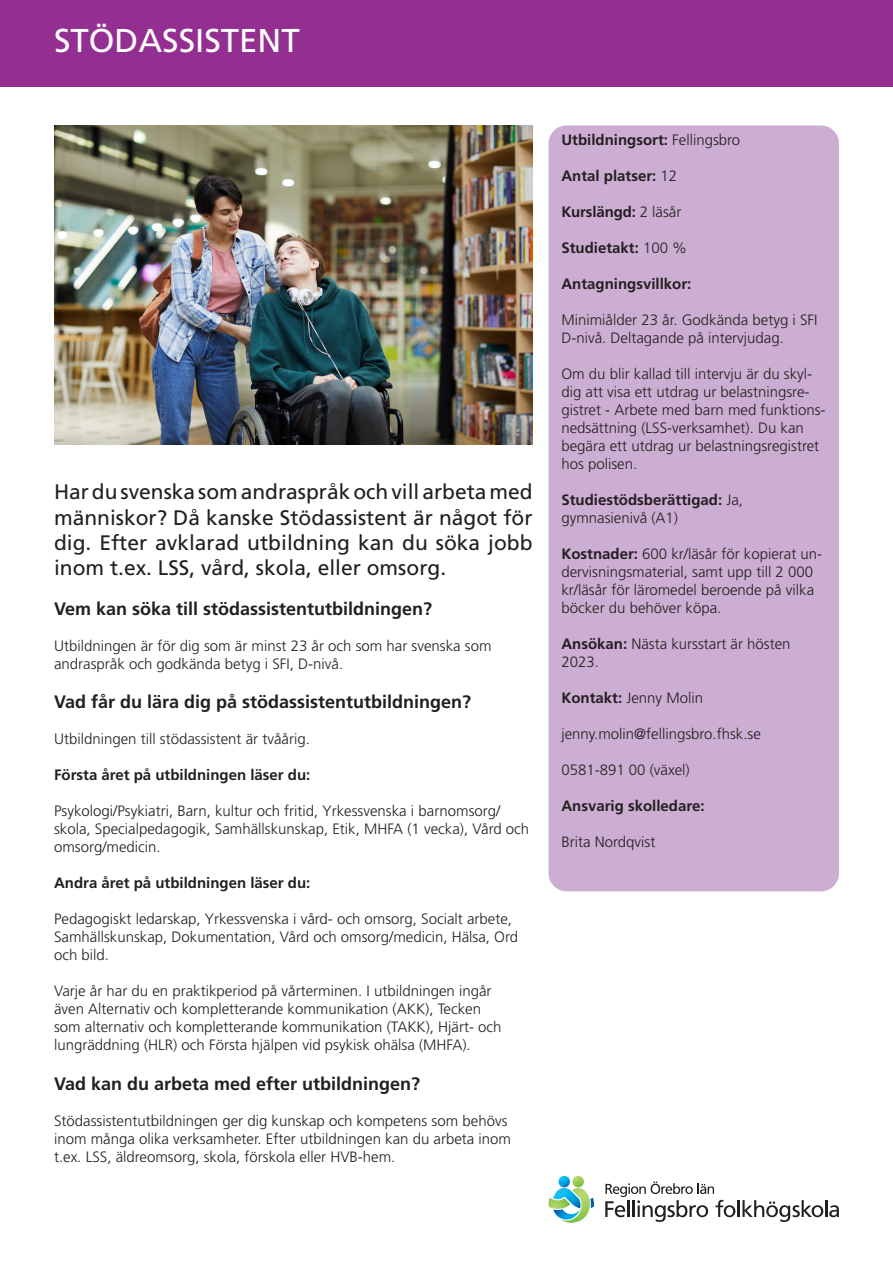
<style>
.page{position:relative;width:893px;height:1263px;background:#fff}
.page>*{position:absolute;margin:0;border:0;box-sizing:border-box;transform-origin:0 0}
.t1{font:33px "Frutiger LT Std";color:#fff}
.t2{font:21px/25.2px "Frutiger LT Std";color:#231f20;text-align:justify}
.t3{font:700 18px "Frutiger LT Std";color:#231f20}
.t4{font:300 15px/18px "Frutiger LT Std";color:#231f20}
.t5{font:700 15px "Frutiger LT Std";color:#231f20}
.s1{font-weight:300}
.s2{font-weight:700}
</style>
<div class="page">
<div style="left:0;top:0;width:893px;height:86px;background:#942f92"></div>
<div style="left:549px;top:125px;width:290px;height:766px;background:#ccaed2;border-radius:18px"></div>
<hr style="left:825px;top:1200px;width:3px;height:17px;background:#231f20">
<svg style="left:829px;top:1205px;width:10px;height:12px"></svg>
<svg style="left:605px;top:1181px;width:218px;height:41px"></svg>
<svg style="left:549px;top:1176px;width:45px;height:47px"></svg>
<img style="left:54px;top:125px;width:479px;height:319px">
<p class="t1" style="left:54px;top:22px;width:247px">STÖDASSISTENT</p>
<p class="t2" style="left:54px;top:480px;width:480px">Har du svenska som andraspråk och vill arbeta med människor? Då kanske Stödassistent är något för dig. Efter avklarad utbildning kan du söka jobb inom t.ex. LSS, vård, skola, eller omsorg.</p>
<p class="t3" style="left:54px;top:598px;width:380px">Vem kan söka till stödassistentutbildningen?</p>
<p class="t4" style="left:54px;top:637px;width:439px">Utbildningen är för dig som är minst 23 år och som har svenska som andraspråk och godkända betyg i SFI, D-nivå.</p>
<p class="t3" style="left:54px;top:691px;width:419px">Vad får du lära dig på stödassistentutbildningen?</p>
<p class="t4" style="left:54px;top:730px;width:257px">Utbildningen till stödassistent är tvåårig.</p>
<p class="t5" style="left:54px;top:766px;width:258px">Första året på utbildningen läser du:</p>
<p class="t4" style="left:54px;top:802px;width:477px">Psykologi/Psykiatri, Barn, kultur och fritid, Yrkessvenska i barnomsorg/ skola, Specialpedagogik, Samhällskunskap, Etik, MHFA (1 vecka), Vård och omsorg/medicin.</p>
<p class="t5" style="left:54px;top:874px;width:258px">Andra året på utbildningen läser du:</p>
<p class="t4" style="left:54px;top:910px;width:466px">Pedagogiskt ledarskap, Yrkessvenska i vård- och omsorg, Socialt arbete,<br>Samhällskunskap, Dokumentation, Vård och omsorg/medicin, Hälsa, Ord och bild.</p>
<p class="t4" style="left:54px;top:982px;width:449px">Varje år har du en praktikperiod på vårterminen. I utbildningen ingår även Alternativ och kompletterande kommunikation (AKK), Tecken som alternativ och kompletterande kommunikation (TAKK), Hjärt- och lungräddning (HLR) och Första hjälpen vid psykisk ohälsa (MHFA).</p>
<p class="t3" style="left:54px;top:1073px;width:368px">Vad kan du arbeta med efter utbildningen?</p>
<p class="t4" style="left:54px;top:1112px;width:459px">Stödassistentutbildningen ger dig kunskap och kompetens som behövs inom många olika verksamheter. Efter utbildningen kan du arbeta inom t.ex. LSS, äldreomsorg, skola, förskola eller HVB-hem.</p>
<p class="t5" style="left:561px;top:131px;width:180px">Utbildningsort: <span class="s1">Fellingsbro</span></p>
<p class="t5" style="left:561px;top:167px;width:117px">Antal platser: <span class="s1">12</span></p>
<p class="t5" style="left:561px;top:203px;width:122px">Kurslängd: <span class="s1">2 läsår</span></p>
<p class="t5" style="left:561px;top:239px;width:127px">Studietakt: <span class="s1">100 %</span></p>
<p class="t5" style="left:561px;top:275px;width:132px">Antagningsvillkor:</p>
<p class="t4" style="left:561px;top:311px;width:258px">Minimiålder 23 år. Godkända betyg i SFI<br>D-nivå. Deltagande på intervjudag.</p>
<p class="t4" style="left:561px;top:365px;width:266px">Om du blir kallad till intervju är du skyl&shy;dig att visa ett utdrag ur belastningsre&shy;gistret - Arbete med barn med funktions&shy;nedsättning (LSS-verksamhet). Du kan begära ett utdrag ur belastningsregistret hos polisen.</p>
<p class="t5" style="left:561px;top:491px;width:183px">Studiestödsberättigad: <span class="s1">Ja,</span></p>
<p class="t4" style="left:561px;top:509px;width:118px">gymnasienivå (A1)</p>
<p class="t4" style="left:561px;top:545px;width:262px"><span class="s2">Kostnader:</span> 600 kr/läsår för kopierat un&shy;dervisningsmaterial, samt upp till 2 000 kr/läsår för läromedel beroende på vilka böcker du behöver köpa.</p>
<p class="t4" style="left:561px;top:635px;width:231px"><span class="s2">Ansökan:</span> Nästa kursstart är hösten<br>2023.</p>
<p class="t4" style="left:561px;top:689px;width:143px"><span class="s2">Kontakt:</span> Jenny Molin</p>
<p class="t4" style="left:561px;top:725px;width:201px">jenny.molin@fellingsbro.fhsk.se</p>
<p class="t4" style="left:561px;top:761px;width:130px">0581-891 00 (växel)</p>
<p class="t5" style="left:561px;top:797px;width:145px">Ansvarig skolledare:</p>
<p class="t4" style="left:561px;top:833px;width:95px">Brita Nordqvist</p>
</div>
